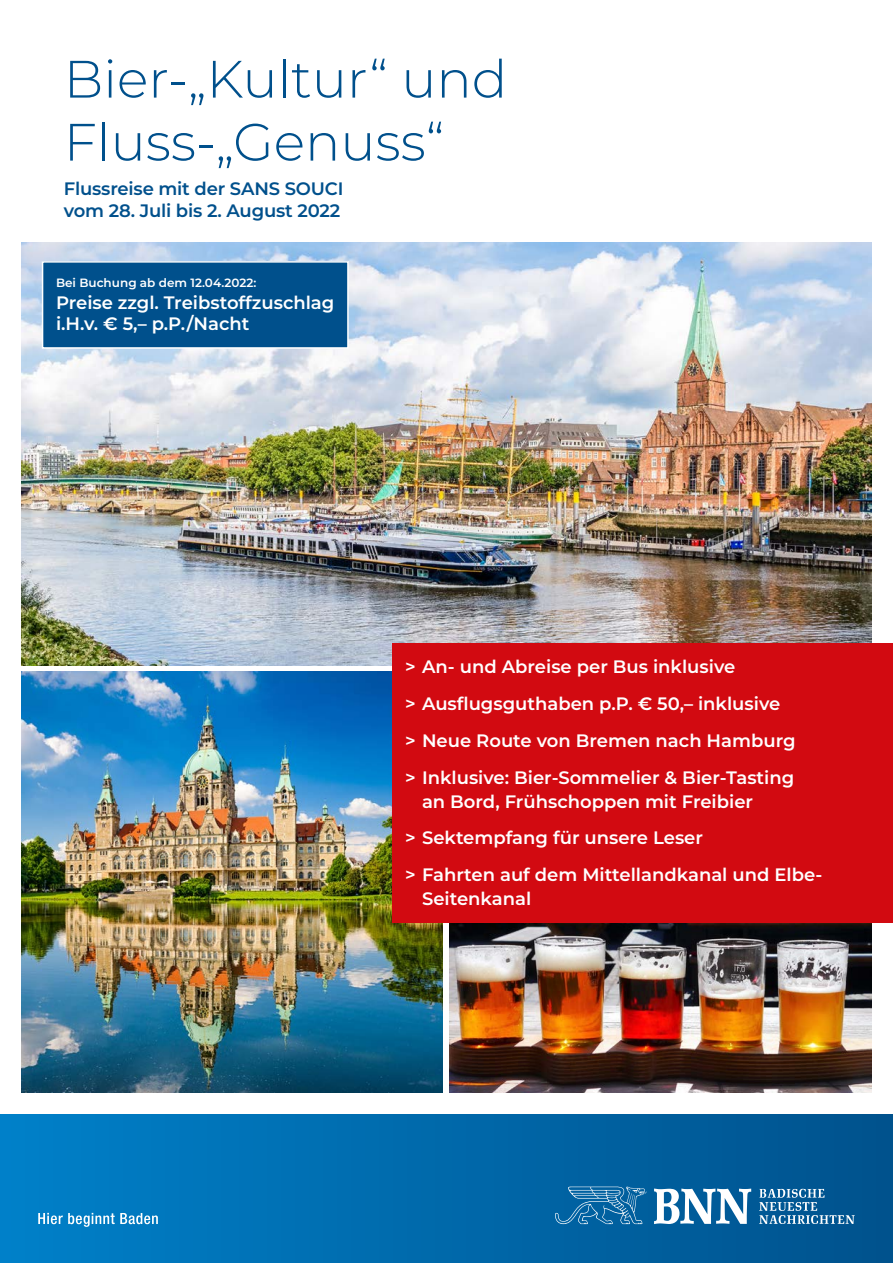
<style>
.page{position:relative;width:893px;height:1263px;background:#fff}
.page>*{position:absolute;margin:0;border:0;box-sizing:border-box;transform-origin:0 0}
.t1{font:300 52.5px/63px "Montserrat";color:#00508c}
.t2{font:600 18px/36.8px "Montserrat";color:#fff}
.t3{font:600 18px/21.6px "Montserrat";letter-spacing:-.01em;color:#00508c}
.t4{font:600 12px "Montserrat";color:#fff}
</style>
<div class="page">
<div style="left:0;top:1114px;width:893px;height:149px;background:linear-gradient(to right,#0080c9,#00528c)"></div>
<svg style="left:759px;top:1189px;width:96px;height:35px;background:#387baa"></svg>
<svg style="left:654px;top:1188px;width:97px;height:36px"></svg>
<svg style="left:555px;top:1186px;width:91px;height:38px;background:#2678ae"></svg>
<svg style="left:38px;top:1213px;width:120px;height:14px;background:#4ba2d4"></svg>
<img style="left:21px;top:242px;width:851px;height:423px">
<img style="left:21px;top:672px;width:421px;height:421px">
<img style="left:449px;top:922px;width:423px;height:171px">
<div style="left:392px;top:643px;width:501px;height:279px;background:#d20a11"></div>
<div style="left:43px;top:262px;width:305px;height:86px;background:#00508c"></div>
<div style="left:42px;top:261px;width:307px;height:88px;border:2px solid #fff"></div>
<h1 class="t1" style="left:64px;top:46px;width:445px">Bier-„Kultur“ und<br>Fluss-„Genuss“</h1>
<p class="t3" style="left:64px;top:177px;width:281px">Flussreise mit der SANS SOUCI vom 28. Juli bis 2. August 2022</p>
<p class="t4" style="left:56px;top:274px;width:202px">Bei Buchung ab dem 12.04.2022:</p>
<p class="t2" style="left:56px;top:291px;width:280px;line-height:21.6px">Preise zzgl. Treibstoffzuschlag i.H.v. € 5,– p.P./Nacht</p>
<p class="t2" style="left:405px;top:648px;width:392px">&gt; An- und Abreise per Bus inklusive<br>&gt; Ausflugsguthaben p.P. € 50,– inklusive<br>&gt; Neue Route von Bremen nach Hamburg &gt; Inklusive: Bier-Sommelier &amp; Bier-Tasting</p>
<p class="t2" style="left:405px;top:782px;width:419px;text-indent:17px">an Bord, Frühschoppen mit Freibier<br>&gt; Sektempfang für unsere Leser<br>&gt; Fahrten auf dem Mittellandkanal und Elbe-</p>
<p class="t2" style="left:422px;top:879px;width:111px">Seitenkanal</p>
</div>
